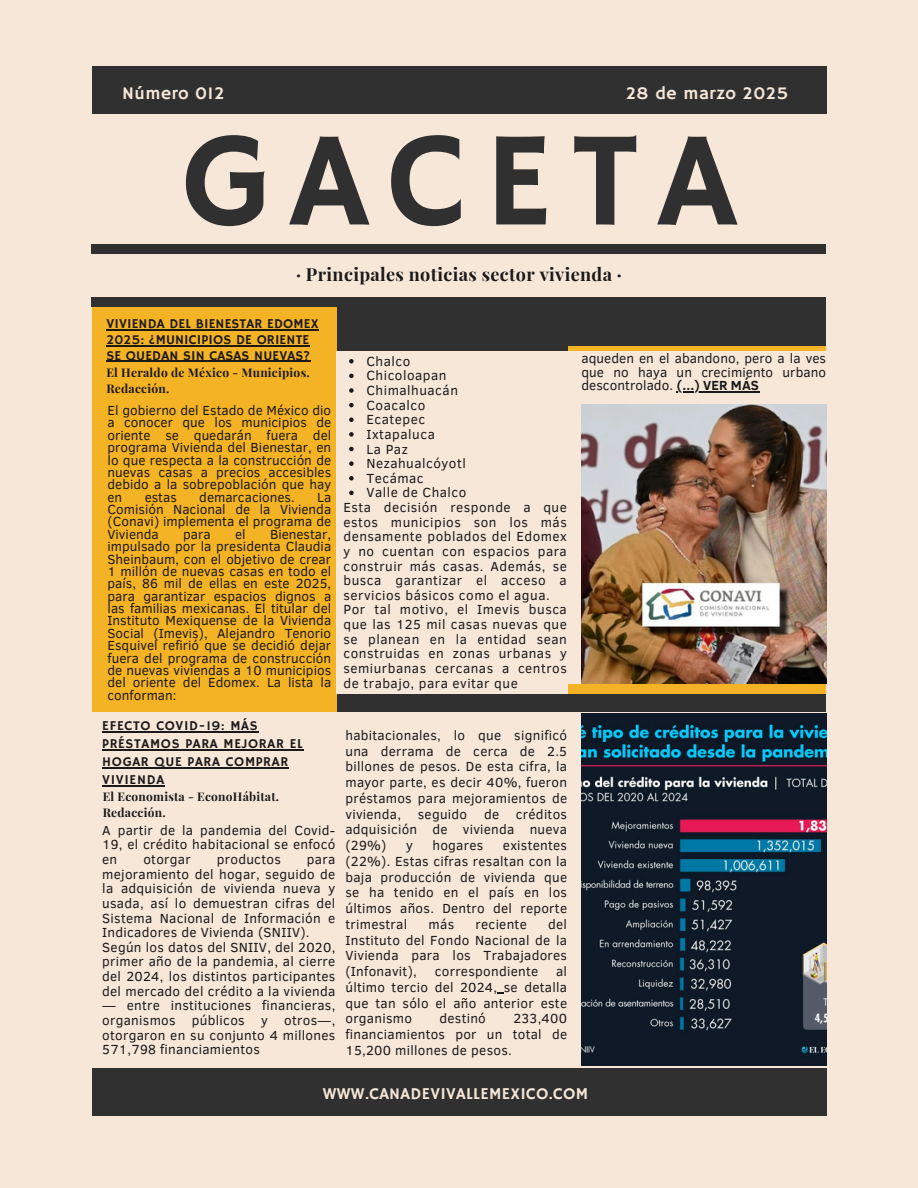
<style>
.page{position:relative;width:918px;height:1188px;background:#f6e7d8}
.page>*{position:absolute;margin:0;border:0;box-sizing:border-box;transform-origin:0 0}
.t1{font:135px "Hammersmith One";letter-spacing:.14em;color:#303030}
.t2{font:700 18px "Playfair Display";letter-spacing:.02em;color:#1c191a}
.t3{font:18px "Hammersmith One";letter-spacing:.02em;color:#f6e7d8}
.t4{font:16.5px "Hammersmith One";letter-spacing:.02em;color:#f6e7d8}
.t5{font:13.5px/12.3px "Clear Sans";letter-spacing:.02em;color:#1c191a;text-align:justify}
.t6{font:13.5px/14.7px "Clear Sans";letter-spacing:.04em;color:#1c191a}
.t7{font:13.5px/15.8px "Hammersmith One";letter-spacing:.01em;color:#1c191a}
.t8{font:13.5px/18px "Hammersmith One";letter-spacing:.05em;color:#1c191a}
.t9{font:13.5px "Clear Sans";color:#1c191a}
.t10{font:700 12px "Playfair Display";letter-spacing:.02em;color:#1c191a}
.s1{font-weight:700}
</style>
<div class="page">
<div style="left:337px;top:302px;width:489px;height:410px;background:#303030"></div>
<div style="left:568px;top:346px;width:258px;height:10px;background:#f4b324"></div>
<div style="left:92px;top:302px;width:245px;height:410px;background:#f4b324"></div>
<div style="left:337px;top:351px;width:500px;height:343px;background:#f6e7d8"></div>
<div style="left:568px;top:684px;width:258px;height:10px;background:#f4b324"></div>
<img style="left:581px;top:405px;width:246px;height:279px">
<div style="left:92px;top:66px;width:734px;height:48px;background:#303030"></div>
<div style="left:92px;top:1068px;width:734px;height:48px;background:#303030"></div>
<div style="left:92px;top:244px;width:734px;height:10px;background:#303030"></div>
<div style="left:92px;top:297px;width:734px;height:10px;background:#303030"></div>
<svg style="left:349px;top:359px;width:5px;height:5px"></svg>
<svg style="left:349px;top:374px;width:5px;height:4px"></svg>
<svg style="left:349px;top:388px;width:5px;height:5px"></svg>
<svg style="left:349px;top:403px;width:5px;height:4px"></svg>
<svg style="left:349px;top:418px;width:5px;height:4px"></svg>
<svg style="left:349px;top:432px;width:5px;height:5px"></svg>
<svg style="left:349px;top:447px;width:5px;height:4px"></svg>
<svg style="left:349px;top:461px;width:5px;height:5px"></svg>
<svg style="left:349px;top:476px;width:5px;height:5px"></svg>
<svg style="left:349px;top:491px;width:5px;height:4px"></svg>
<hr style="left:102px;top:731px;width:156px;height:2px;background:#1c191a">
<hr style="left:102px;top:749px;width:201px;height:2px;background:#1c191a">
<hr style="left:102px;top:767px;width:187px;height:2px;background:#1c191a">
<hr style="left:102px;top:785px;width:63px;height:2px;background:#1c191a">
<img style="left:581px;top:714px;width:245px;height:352px">
<hr style="left:106px;top:329px;width:213px;height:2px;background:#1c191a">
<hr style="left:106px;top:345px;width:204px;height:1px;background:#1c191a">
<hr style="left:106px;top:361px;width:204px;height:1px;background:#1c191a">
<hr style="left:677px;top:391px;width:23px;height:2px;background:#1c191a">
<hr style="left:700px;top:391px;width:59px;height:2px;background:#1c191a">
<p class="t3" style="left:122px;top:83px;width:104px">Número 012</p>
<h6 class="t3" style="left:626px;top:83px;width:164px">28 de marzo 2025</h6>
<h4 class="t1" style="left:181px;top:103px;width:557px">GACETA</h4>
<h6 class="t2" style="left:296px;top:262px;width:327px">· Principales noticias sector vivienda ·</h6>
<p class="t7" style="left:106px;top:317px;width:214px">VIVIENDA DEL BIENESTAR EDOMEX<br>2025: ¿MUNICIPIOS DE ORIENTE<br>SE QUEDAN SIN CASAS NUEVAS?</p>
<h5 class="t10" style="left:106px;top:364px;width:205px">El Heraldo de México - Municipios.</h5>
<h6 class="t10" style="left:106px;top:380px;width:64px">Redacción.</h6>
<h1 class="t5" style="left:108px;top:403px;width:225px">El gobierno del Estado de México dio a conocer que los municipios de oriente se quedarán fuera del programa Vivienda del Bienestar, en lo que respecta a la construcción de nuevas casas a precios accesibles debido a la sobrepoblación que hay en</h1>
<h1 class="t5" style="left:145px;top:490px;width:34px">estas</h1>
<h1 class="t9" style="left:199px;top:487px;width:97px">demarcaciones.</h1>
<h1 class="t5" style="left:108px;top:490px;width:225px;text-indent:210px">La Comisión Nacional de la Vivienda (Conavi) implementa el programa de Vivienda</h1>
<h1 class="t5" style="left:183px;top:527px;width:29px">para</h1>
<h1 class="t5" style="left:235px;top:527px;width:12px">el</h1>
<h1 class="t5" style="left:108px;top:527px;width:225px;text-indent:162px">Bienestar, impulsado por la presidenta Claudia Sheinbaum, con el objetivo de crear 1 millón de nuevas casas en todo el país, 86 mil de ellas en este 2025, para garantizar espacios dignos a las familias mexicanas. El titular del Instituto Mexiquense de la Vivienda Social (Imevis), Alejandro Tenorio Esquivel refirió que se decidió dejar fuera del programa de construcción de nuevas viviendas a 10 municipios del oriente del Edomex. La lista la conforman:</h1>
<p class="t8" style="left:102px;top:718px;width:202px">EFECTO COVID-19: MÁS<br>PRÉSTAMOS PARA MEJORAR EL<br>HOGAR QUE PARA COMPRAR<br>VIVIENDA</p>
<p class="t10" style="left:103px;top:788px;width:178px">El Economista - EconoHábitat.</p>
<p class="t10" style="left:103px;top:804px;width:64px">Redacción.</p>
<p class="t5" style="left:102px;top:822px;width:235px;line-height:14.7px">A partir de la pandemia del Covid-19, el crédito habitacional se enfocó en</p>
<p class="t5" style="left:143px;top:853px;width:49px">otorgar</p>
<p class="t5" style="left:217px;top:853px;width:66px">productos</p>
<p class="t5" style="left:102px;top:851px;width:235px;line-height:14.7px;text-align:left;text-indent:205px">para mejoramiento del hogar, seguido de la adquisición de vivienda nueva y usada, así lo demuestran cifras del<br>Sistema Nacional de Información e<br>Indicadores de Vivienda (SNIIV).<br>Según los datos del SNIIV, del 2020, primer año de la pandemia, al cierre del 2024, los distintos participantes del mercado del crédito a la vivienda</p>
<p class="t5" style="left:102px;top:998px;width:235px;line-height:14.7px">— entre instituciones financieras, organismos públicos y otros—, otorgaron en su conjunto 4 millones 571,798 financiamientos</p>
<h3 class="t5" style="left:366px;top:354px;width:46px">Chalco</h3>
<h5 class="t6" style="left:366px;top:368px;width:82px">Chicoloapan</h5>
<p class="t6" style="left:366px;top:382px;width:93px">Chimalhuacán</p>
<p class="t6" style="left:366px;top:397px;width:61px">Coacalco</p>
<p class="t6" style="left:366px;top:411px;width:60px">Ecatepec</p>
<p class="t6" style="left:366px;top:426px;width:70px">Ixtapaluca</p>
<p class="t5" style="left:366px;top:442px;width:43px">La Paz</p>
<p class="t6" style="left:366px;top:455px;width:101px">Nezahualcóyotl</p>
<p class="t5" style="left:366px;top:471px;width:59px">Tecámac</p>
<p class="t6" style="left:366px;top:485px;width:102px">Valle de Chalco</p>
<p class="t6" style="left:344px;top:499px;width:225px">Esta decisión responde a que estos municipios son los más densamente poblados del Edomex y no cuentan con espacios para construir más casas. Además, se busca garantizar el acceso a servicios básicos como el agua.<br>Por tal motivo, el Imevis busca que las 125 mil casas nuevas que se planean en la entidad sean construidas en zonas urbanas y semiurbanas cercanas a centros de trabajo, para evitar que</p>
<p class="t5" style="left:345px;top:727px;width:223px;line-height:15.8px">habitacionales, lo que significó una derrama de cerca de 2.5 billones de pesos. De esta cifra, la mayor parte, es decir 40%, fueron préstamos para mejoramientos de vivienda, seguido de créditos adquisición de vivienda nueva (29%)</p>
<p class="t5" style="left:406px;top:838px;width:8px">y</p>
<p class="t5" style="left:432px;top:838px;width:52px">hogares</p>
<p class="t5" style="left:345px;top:837px;width:223px;line-height:15.8px;text-indent:157px">existentes (22%). Estas cifras resaltan con la baja producción de vivienda que se ha tenido en el país en los últimos años. Dentro del reporte trimestral</p>
<p class="t5" style="left:429px;top:917px;width:27px">más</p>
<p class="t5" style="left:476px;top:917px;width:53px">reciente</p>
<p class="t5" style="left:345px;top:916px;width:223px;line-height:15.8px;text-indent:203px">del Instituto del Fondo Nacional de la Vivienda para los Trabajadores (Infonavit),</p>
<p class="t5" style="left:345px;top:963px;width:223px;line-height:15.8px;text-indent:211px">al último tercio del 2024, se detalla que tan sólo el año anterior este organismo</p>
<p class="t5" style="left:435px;top:964px;width:105px">correspondiente</p>
<p class="t5" style="left:439px;top:1012px;width:48px">destinó</p>
<p class="t5" style="left:345px;top:1010px;width:223px;line-height:15.8px;text-indent:168px">233,400 financiamientos por un total de 15,200 millones de pesos.</p>
<h6 class="t5" style="left:581px;top:351px;width:246px;line-height:13.5px">aqueden en el abandono, pero a la ves que no haya un crecimiento urbano descontrolado. <span class="s1">(...) VER MÁS</span></h6>
<h4 class="t4" style="left:323px;top:1085px;width:267px">WWW.CANADEVIVALLEMEXICO.COM</h4>
</div>
